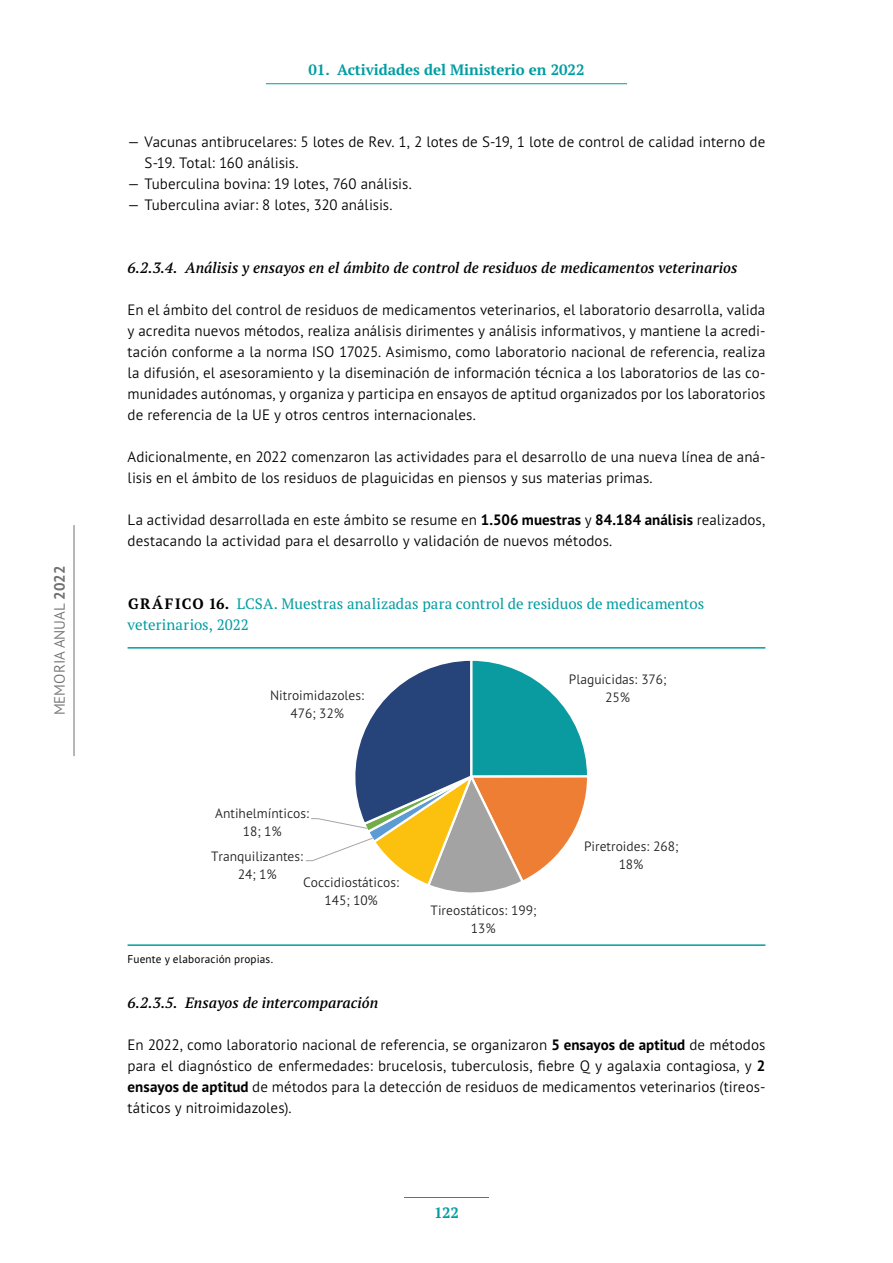
<style>
.page{position:relative;width:893px;height:1263px;background:#fff}
.page>*{position:absolute;margin:0;border:0;box-sizing:border-box;transform-origin:0 0}
.Texto_general{font:300 15px/21px "PT Sans Pro";letter-spacing:.005em;color:#000}
._1_1_1_1_Titulo{font:italic 600 15px "PT Serif Pro";letter-spacing:.005em;color:#000}
.Titulo_Grafico{font:15px/21px "PT Serif Pro";letter-spacing:.005em;color:#009da2}
.t1{font:700 15px "PT Serif Pro";color:#009da2}
.t2{font:300 15px "PT Sans Pro";color:#706f6f}
.t3{font:300 13.5px/18px "PT Sans Pro";color:#1d1f1d;text-align:center}
.Pie_tabla_imagen{font:11.25px "PT Sans Pro";letter-spacing:.015em;color:#000}
.s1{font-weight:700}
.s2{font-weight:700;color:#000}
</style>
<div class="page">
<hr style="left:266px;top:83px;width:361px;height:1px;background:#009da2">
<hr style="left:404px;top:1197px;width:85px;height:1px;background:#009da2">
<hr style="left:74px;top:525px;width:1px;height:231px;background:#706f6f">
<hr style="left:128px;top:647px;width:637px;height:2px;background:#009da2">
<hr style="left:128px;top:944px;width:637px;height:2px;background:#009da2">
<svg style="left:305px;top:660px;width:282px;height:233px"></svg>
<p class="t2" style="left:50px;top:715px;width:151px;rotate:-90deg">MEMORIA ANUAL <span class="s1">2022</span></p>
<p class="t1" style="left:308px;top:59px;width:278px">01. Actividades del Ministerio en 2022</p>
<p class="Texto_general" style="left:145px;top:131px;width:622px;text-indent:-17px">— Vacunas antibrucelares: 5 lotes de Rev. 1, 2 lotes de S-19, 1 lote de control de calidad interno de<br>S-19. Total: 160 análisis.</p>
<p class="Texto_general" style="left:128px;top:173px;width:286px">— Tuberculina bovina: 19 lotes, 760 análisis.</p>
<p class="Texto_general" style="left:128px;top:194px;width:266px">— Tuberculina aviar: 8 lotes, 320 análisis.</p>
<p class="_1_1_1_1_Titulo" style="left:128px;top:258px;width:611px">6.2.3.4. Análisis y ensayos en el ámbito de control de residuos de medicamentos veterinarios</p>
<p class="Texto_general" style="left:128px;top:299px;width:639px;text-align:justify">En el ámbito del control de residuos de medicamentos veterinarios, el laboratorio desarrolla, valida y acredita nuevos métodos, realiza análisis dirimentes y análisis informativos, y mantiene la acredi&shy;tación conforme a la norma ISO 17025. Asimismo, como laboratorio nacional de referencia, realiza la difusión, el asesoramiento y la diseminación de información técnica a los laboratorios de las co&shy;munidades autónomas, y organiza y participa en ensayos de aptitud organizados por los laboratorios de referencia de la UE y otros centros internacionales.</p>
<p class="Texto_general" style="left:128px;top:446px;width:639px">Adicionalmente, en 2022 comenzaron las actividades para el desarrollo de una nueva línea de aná&shy;lisis en el ámbito de los residuos de plaguicidas en piensos y sus materias primas.</p>
<p class="Texto_general" style="left:128px;top:509px;width:639px">La actividad desarrollada en este ámbito se resume en <span class="s1">1.506 muestras</span> y <span class="s1">84.184 análisis</span> realizados, destacando la actividad para el desarrollo y validación de nuevos métodos.</p>
<p class="Titulo_Grafico" style="left:128px;top:593px;width:578px"><span class="s2">GRÁFICO 16.</span> LCSA. Muestras analizadas para control de residuos de medicamentos veterinarios, 2022</p>
<p class="t3" style="left:270px;top:686px;width:95px">Nitroimidazoles:<br>476; 32%</p>
<p class="t3" style="left:569px;top:670px;width:99px">Plaguicidas: 376;<br>25%</p>
<p class="t3" style="left:215px;top:804px;width:95px">Antihelmínticos:<br>18; 1%</p>
<p class="t3" style="left:211px;top:846px;width:93px">Tranquilizantes:<br>24; 1%</p>
<p class="t3" style="left:303px;top:872px;width:97px">Coccidiostáticos:<br>145; 10%</p>
<p class="t3" style="left:431px;top:900px;width:107px">Tireostáticos: 199;<br>13%</p>
<p class="t3" style="left:584px;top:837px;width:96px">Piretroides: 268;<br>18%</p>
<p class="Pie_tabla_imagen" style="left:128px;top:952px;width:147px">Fuente y elaboración propias.</p>
<p class="_1_1_1_1_Titulo" style="left:128px;top:993px;width:252px">6.2.3.5. Ensayos de intercomparación</p>
<p class="Texto_general" style="left:128px;top:1034px;width:639px;text-align:justify">En 2022, como laboratorio nacional de referencia, se organizaron <span class="s1">5 ensayos de aptitud</span> de métodos para el diagnóstico de enfermedades: brucelosis, tuberculosis, fiebre Q y agalaxia contagiosa, y <span class="s1">2 ensayos de aptitud</span> de métodos para la detección de residuos de medicamentos veterinarios (tireos&shy;táticos y nitroimidazoles).</p>
<p class="t1" style="left:434px;top:1203px;width:26px">122</p>
</div>
